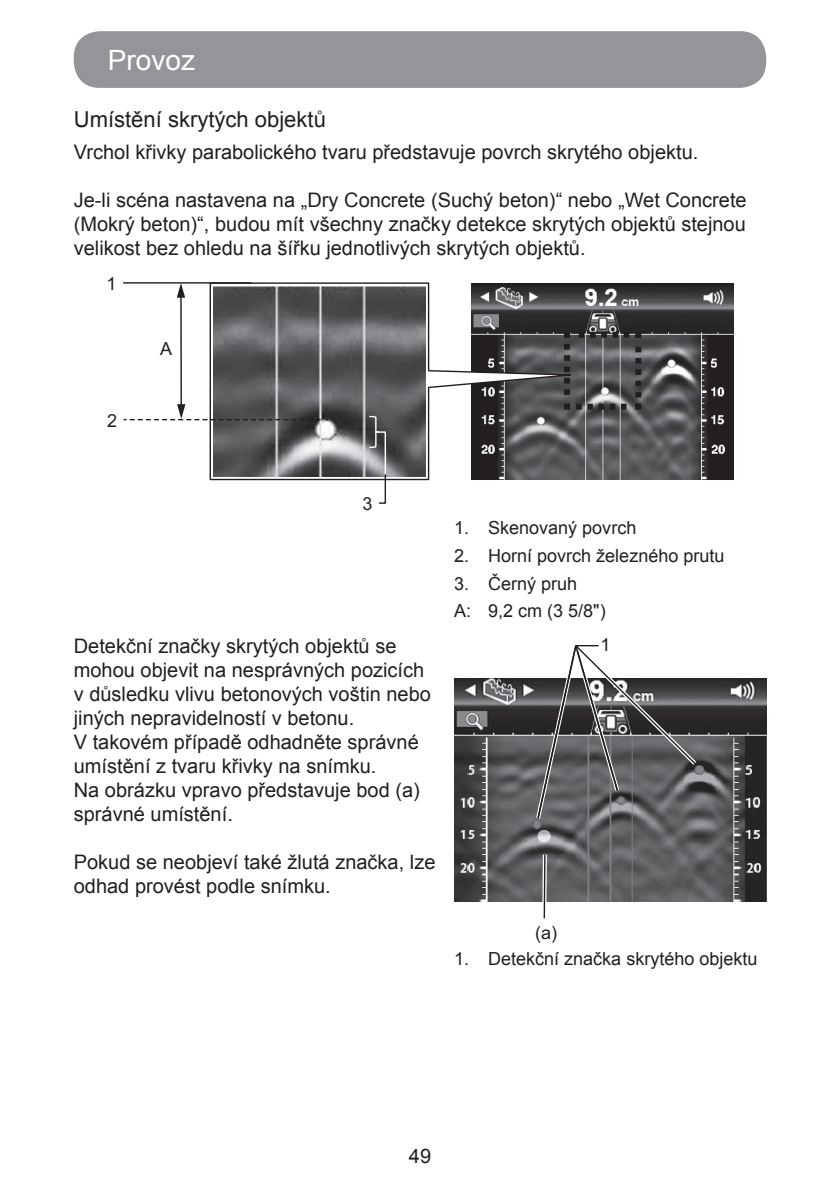
<style>
.page{position:relative;width:840px;height:1191px;background:#fff}
.page>*{position:absolute;margin:0;border:0;box-sizing:border-box;transform-origin:0 0}
.t1{font:28px "Arial";color:#fff}
.t2{font:22px "Arial";color:#231f20}
.t3{font:20px/24px "Arial";color:#231f20}
.t4{font:18px/27.6px "Arial";color:#231f20}
</style>
<div class="page">
<div style="left:74px;top:31px;width:691px;height:57px;background:#939598;border-radius:26px"></div>
<img style="left:594px;top:283px;width:139px;height:196px">
<svg style="left:209px;top:282px;width:385px;height:199px"></svg>
<svg style="left:560px;top:329px;width:84px;height:84px;background:#58585a"></svg>
<img style="left:213px;top:287px;width:212px;height:189px">
<svg style="left:368px;top:415px;width:18px;height:89px"></svg>
<hr style="left:123px;top:282px;width:128px;height:1px;background:#231f20">
<hr style="left:180px;top:295px;width:2px;height:112px;background:#231f20">
<svg style="left:124px;top:404px;width:204px;height:16px"></svg>
<svg style="left:177px;top:283px;width:8px;height:15px"></svg>
<img style="left:454px;top:678px;width:311px;height:223px">
<svg style="left:542px;top:854px;width:4px;height:59px"></svg>
<hr style="left:543px;top:854px;width:2px;height:64px;background:#231f20">
<svg style="left:533px;top:645px;width:167px;height:178px"></svg>
<h1 class="t1" style="left:108px;top:41px;width:89px">Provoz</h1>
<p class="t2" style="left:74px;top:104px;width:253px">Umístění skrytých objektů</p>
<p class="t3" style="left:74px;top:140px;width:625px">Vrchol křivky parabolického tvaru představuje povrch skrytého objektu.</p>
<p class="t3" style="left:74px;top:188px;width:674px;text-align:justify">Je-li scéna nastavena na „Dry Concrete (Suchý beton)“ nebo „Wet Concrete (Mokrý beton)“, budou mít všechny značky detekce skrytých objektů stejnou velikost bez ohledu na šířku jednotlivých skrytých objektů.</p>
<p class="t4" style="left:107px;top:270px;width:12px">1</p>
<p class="t4" style="left:107px;top:406px;width:12px">2</p>
<p class="t4" style="left:160px;top:335px;width:14px">A</p>
<p class="t4" style="left:362px;top:490px;width:12px">3</p>
<p class="t3" style="left:74px;top:633px;width:358px">Detekční značky skrytých objektů se mohou objevit na nesprávných pozicích v důsledku vlivu betonových voštin nebo jiných nepravidelností v betonu.<br>V takovém případě odhadněte správné umístění z tvaru křivky na snímku.<br>Na obrázku vpravo představuje bod (a) správné umístění.</p>
<p class="t3" style="left:74px;top:849px;width:363px">Pokud se neobjeví také žlutá značka, lze odhad provést podle snímku.</p>
<p class="t4" style="left:454px;top:514px;width:184px">1. Skenovaný povrch</p>
<p class="t4" style="left:454px;top:542px;width:272px">2. Horní povrch železného prutu</p>
<p class="t4" style="left:454px;top:570px;width:153px">3. Černý pruh<br>A: 9,2 cm (3 5/8")</p>
<p class="t4" style="left:600px;top:631px;width:12px">1</p>
<p class="t4" style="left:534px;top:918px;width:23px">(a)</p>
<p class="t4" style="left:454px;top:944px;width:305px">1. Detekční značka skrytého objektu</p>
<p class="t3" style="left:408px;top:1144px;width:24px">49</p>
</div>
